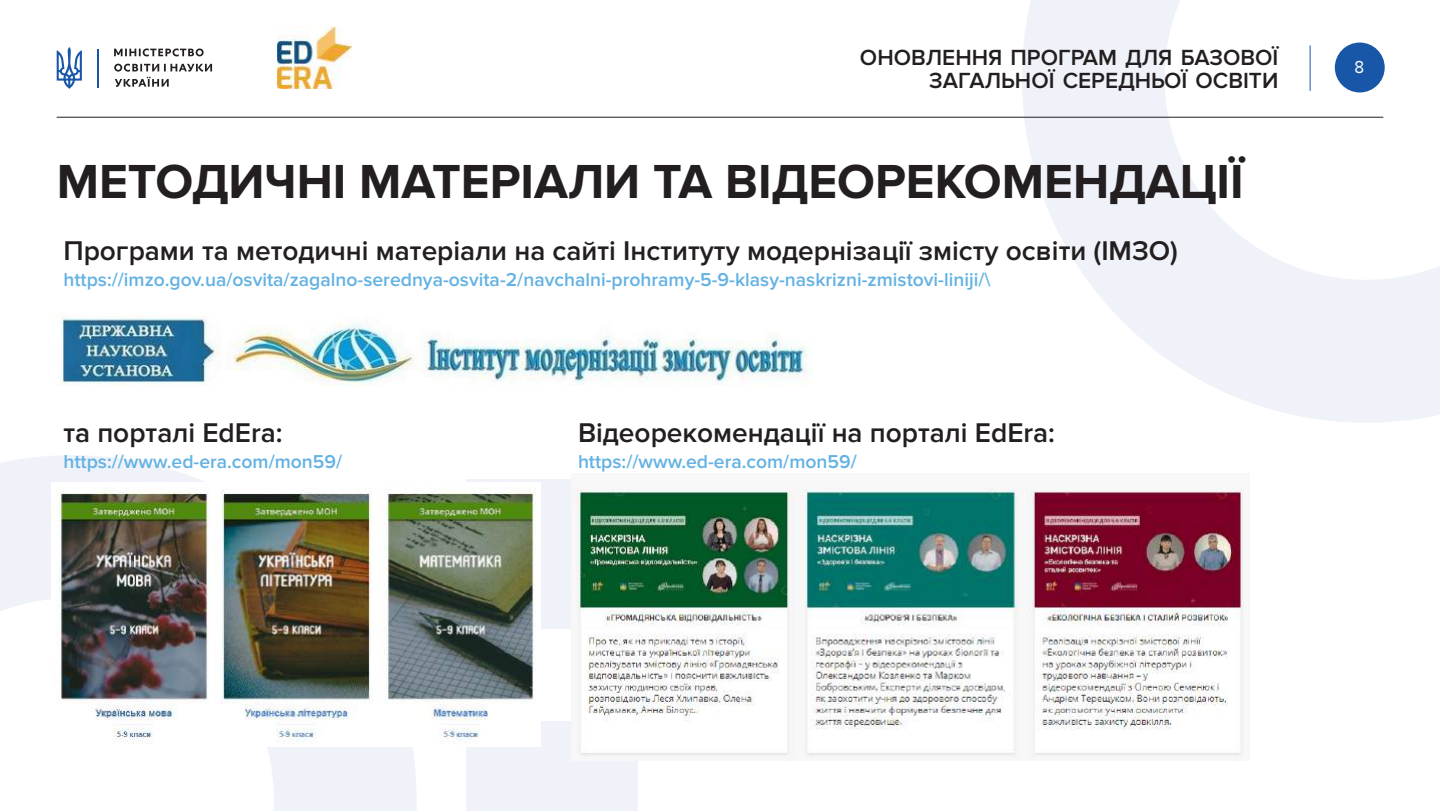
<style>
.page{position:relative;width:1440px;height:811px;background:#fff}
.page>*{position:absolute;margin:0;border:0;box-sizing:border-box;transform-origin:0 0}
.t1{font:700 49.6px "Proxima Nova";color:#231f20}
.t2{font:600 28px "Proxima Nova";color:#231f20}
.t3{font:600 22.6px/22.6px "Proxima Nova";color:#231f20;text-align:right}
.t4{font:600 19.4px "Proxima Nova";color:#63b2e3}
.t5{font:18px "Proxima Nova";color:#fff;scale:.93 1}
</style>
<div class="page">
<svg style="left:0;top:455px;width:417px;height:355px"></svg>
<svg style="left:1022px;top:0;width:418px;height:422px"></svg>
<svg style="left:114px;top:48px;width:98px;height:39px"></svg>
<svg style="left:57px;top:47px;width:25px;height:42px"></svg>
<hr style="left:98px;top:49px;width:1px;height:38px;background:#1857a7">
<div style="left:466px;top:720px;width:172px;height:90px;background:#f0f2f9"></div>
<div style="left:466px;top:479px;width:172px;height:149px;background:#f0f2f9"></div>
<div style="left:1335px;top:42px;width:50px;height:50px;background:#1857a7;border-radius:50%"></div>
<hr style="left:57px;top:117px;width:1326px;height:1px;background:#231f20">
<hr style="left:1310px;top:45px;width:1px;height:46px;background:#1857a7">
<img style="left:278px;top:27px;width:74px;height:62px">
<img style="left:60px;top:316px;width:752px;height:69px">
<img style="left:51px;top:482px;width:489px;height:264px">
<img style="left:573px;top:488px;width:672px;height:270px">
<p class="t3" style="left:860px;top:47px;width:420px">ОНОВЛЕННЯ ПРОГРАМ ДЛЯ БАЗОВОЇ<br>ЗАГАЛЬНОЇ СЕРЕДНЬОЇ ОСВІТИ</p>
<h1 class="t1" style="left:57px;top:153px;width:1189px">МЕТОДИЧНІ МАТЕРІАЛИ ТА ВІДЕОРЕКОМЕНДАЦІЇ</h1>
<h2 class="t2" style="left:63px;top:234px;width:1116px">Програми та методичні матеріали на сайті Інституту модернізації змісту освіти (ІМЗО)</h2>
<p class="t4" style="left:63px;top:268px;width:929px">https://imzo.gov.ua/osvita/zagalno-serednya-osvita-2/navchalni-prohramy-5-9-klasy-naskrizni-zmistovi-liniji/\</p>
<h2 class="t2" style="left:63px;top:416px;width:221px">та порталі EdEra:</h2>
<p class="t4" style="left:63px;top:450px;width:280px">https://www.ed-era.com/mon59/</p>
<h2 class="t2" style="left:578px;top:416px;width:479px">Відеорекомендації на порталі EdEra:</h2>
<p class="t4" style="left:578px;top:450px;width:280px">https://www.ed-era.com/mon59/</p>
<p class="t5" style="left:1355px;top:56px;width:12px">8</p>
</div>
